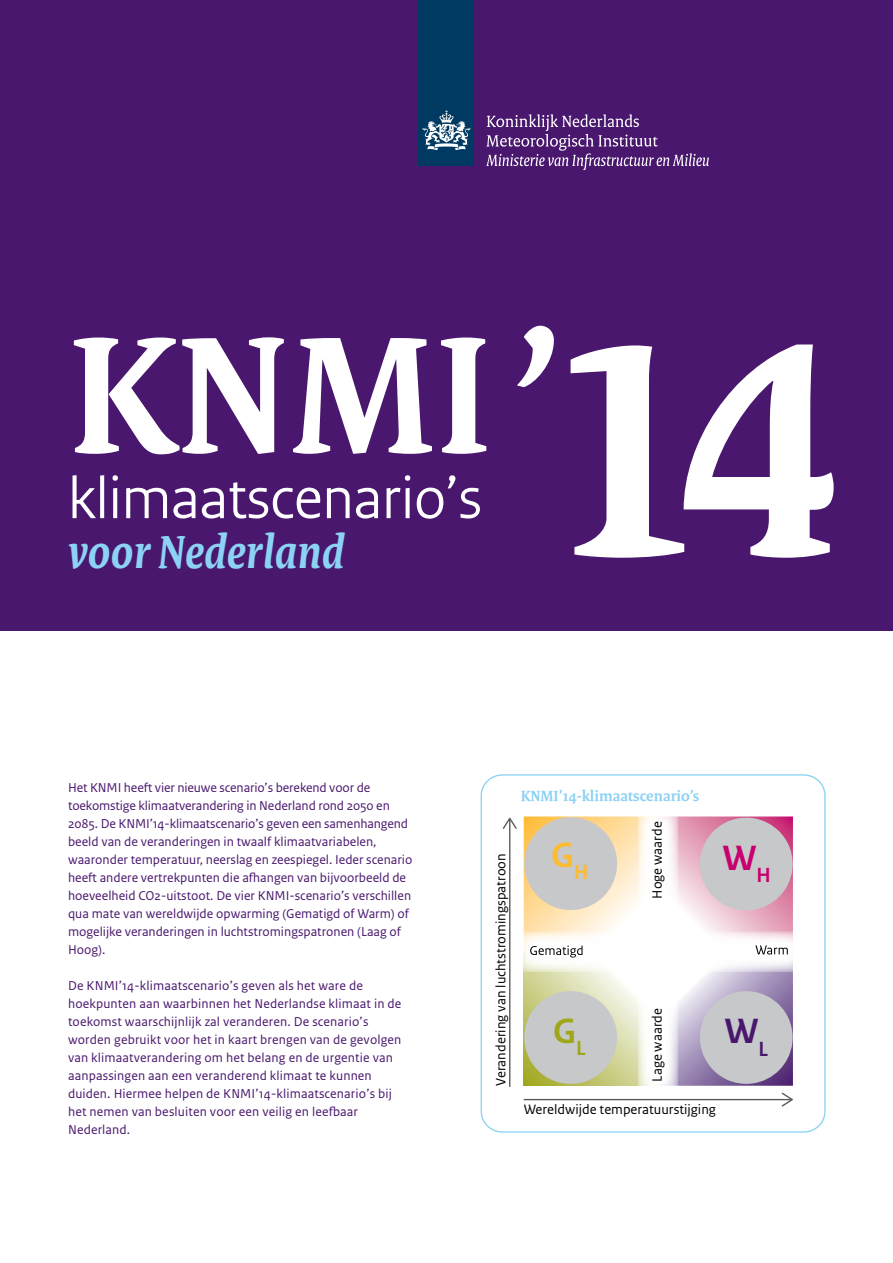
<style>
.page{position:relative;width:893px;height:1263px;background:#fff}
.page>*{position:absolute;margin:0;border:0;box-sizing:border-box;transform-origin:0 0}
.t1{font:700 177px "Rijksoverheid Serif";color:#fff}
.t2{font:61.5px "Rijksoverheid Sans Heading";color:#fff}
.t3{font:italic 700 49.5px "Rijksoverheid Serif";color:#8cd2f4}
.t4{font:700 37.05px "Rijksoverheid Sans Heading";color:#fdbb30}
.t5{font:700 37.05px "Rijksoverheid Sans Heading";color:#c6006f}
.t6{font:700 37.05px "Rijksoverheid Sans Heading";color:#49176d}
.t7{font:700 37.05px "Rijksoverheid Sans Heading";color:#9fa617}
.t8{font:700 15.9px "Rijksoverheid Serif";color:#8cd2f4}
.t9{font:14.25px "Rijksoverheid Sans Text";color:#000}
.t10{font:13.5px/18px "Rijksoverheid Sans Text";color:#49176d}
.s1{font-weight:400;font-size:255px}
.s2{font-size:324px}
</style>
<div class="page">
<div style="left:0;top:0;width:893px;height:631px;background:#49176d"></div>
<div style="left:419px;top:0;width:55px;height:166px;background:#003a63"></div>
<svg style="left:423px;top:110px;width:47px;height:40px"></svg>
<svg style="left:486px;top:114px;width:223px;height:56px"></svg>
<div style="left:481px;top:774px;width:345px;height:359px;border:1px solid #8cd2f4;border-radius:21px"></div>
<hr style="left:509px;top:819px;width:1px;height:268px;background:#58595b">
<svg style="left:503px;top:818px;width:14px;height:11px"></svg>
<svg style="left:524px;top:816px;width:269px;height:290px"></svg>
<h1 class="t1" style="left:68px;top:288px;width:776px">KNMI<span class="s1">’</span><span class="s2">14</span></h1>
<h2 class="t2" style="left:68px;top:462px;width:415px">klimaatscenario’s</h2>
<h3 class="t3" style="left:68px;top:522px;width:278px">voor Nederland</h3>
<p class="t10" style="left:68px;top:779px;width:346px">Het KNMI heeft vier nieuwe scenario’s berekend voor de toekomstige klimaatverandering in Nederland rond 2050 en 2085. De KNMI’14-klimaatscenario’s geven een samenhangend beeld van de veranderingen in twaalf klimaatvariabelen, waaronder temperatuur, neerslag en zeespiegel. Ieder scenario heeft andere vertrekpunten die afhangen van bijvoorbeeld de hoeveelheid CO2-uitstoot. De vier KNMI-scenario’s verschillen qua mate van wereldwijde opwarming (Gematigd of Warm) of mogelijke veranderingen in luchtstromingspatronen (Laag of Hoog).</p>
<p class="t10" style="left:68px;top:977px;width:335px">De KNMI’14-klimaatscenario’s geven als het ware de hoekpunten aan waarbinnen het Nederlandse klimaat in de toekomst waarschijnlijk zal veranderen. De scenario’s worden gebruikt voor het in kaart brengen van de gevolgen van klimaatverandering om het belang en de urgentie van aanpassingen aan een veranderend klimaat te kunnen duiden. Hiermee helpen de KNMI’14-klimaatscenario’s bij het nemen van besluiten voor een veilig en leefbaar Nederland.</p>
<p class="t9" style="left:493px;top:1086px;width:234px;rotate:-90deg">Verandering van luchtstromingspatroon</p>
<p class="t8" style="left:521px;top:786px;width:180px">KNMI’14-klimaatscenario’s</p>
<p class="t9" style="left:649px;top:899px;width:79px;rotate:-90deg">Hoge waarde</p>
<h3 class="t4" style="left:551px;top:834px;width:39px">G<sub>H</sub></h3>
<h3 class="t5" style="left:723px;top:837px;width:49px">W<sub>H</sub></h3>
<h3 class="t7" style="left:553px;top:1010px;width:34px">G<sub>L</sub></h3>
<p class="t9" style="left:649px;top:1082px;width:75px;rotate:-90deg">Lage waarde</p>
<h3 class="t6" style="left:725px;top:1010px;width:45px">W<sub>L</sub></h3>
<p class="t9" style="left:524px;top:1101px;width:194px">Wereldwijde temperatuurstijging</p>
</div>
